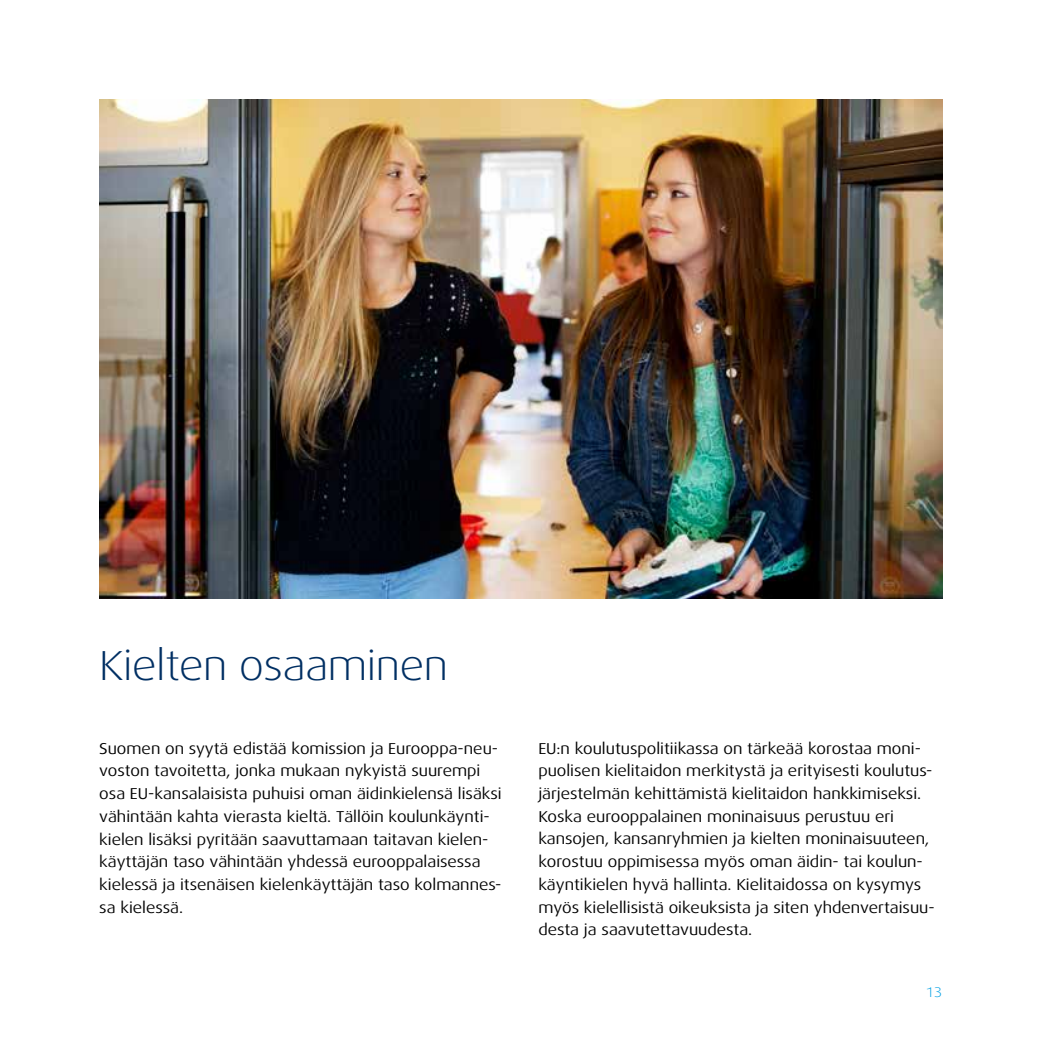
<style>
.page{position:relative;width:1042px;height:1042px;background:#fff}
.page>*{position:absolute;margin:0;border:0;box-sizing:border-box;transform-origin:0 0}
.t1{font:300 42px "Dax Wide";letter-spacing:-.01em;color:#002f63}
.t2{font:15.75px/22.8px "Dax Wide";color:#000}
.t3{font:300 14px "Dax Wide";color:#009fe3}
</style>
<div class="page">
<img style="left:99px;top:99px;width:844px;height:499px">
<h1 class="t1" style="left:99px;top:642px;width:350px">Kielten osaaminen</h1>
<p class="t2" style="left:99px;top:737px;width:404px">Suomen on syytä edistää komission ja Eurooppa-neu&shy;voston tavoitetta, jonka mukaan nykyistä suurempi osa EU-kansalaisista puhuisi oman äidinkielensä lisäksi vähintään kahta vierasta kieltä. Tällöin koulunkäynti&shy;kielen lisäksi pyritään saavuttamaan taitavan kielen&shy;käyttäjän taso vähintään yhdessä eurooppalaisessa kielessä ja itsenäisen kielenkäyttäjän taso kolmannes&shy;sa kielessä.</p>
<p class="t2" style="left:538px;top:737px;width:398px">EU:n koulutuspolitiikassa on tärkeää korostaa moni&shy;puolisen kielitaidon merkitystä ja erityisesti koulutus&shy;järjestelmän kehittämistä kielitaidon hankkimiseksi.<br>Koska eurooppalainen moninaisuus perustuu eri kansojen, kansanryhmien ja kielten moninaisuuteen, korostuu oppimisessa myös oman äidin- tai koulun&shy;käyntikielen hyvä hallinta. Kielitaidossa on kysymys myös kielellisistä oikeuksista ja siten yhdenvertaisuu&shy;desta ja saavutettavuudesta.</p>
<p class="t3" style="left:926px;top:984px;width:18px">13</p>
</div>
